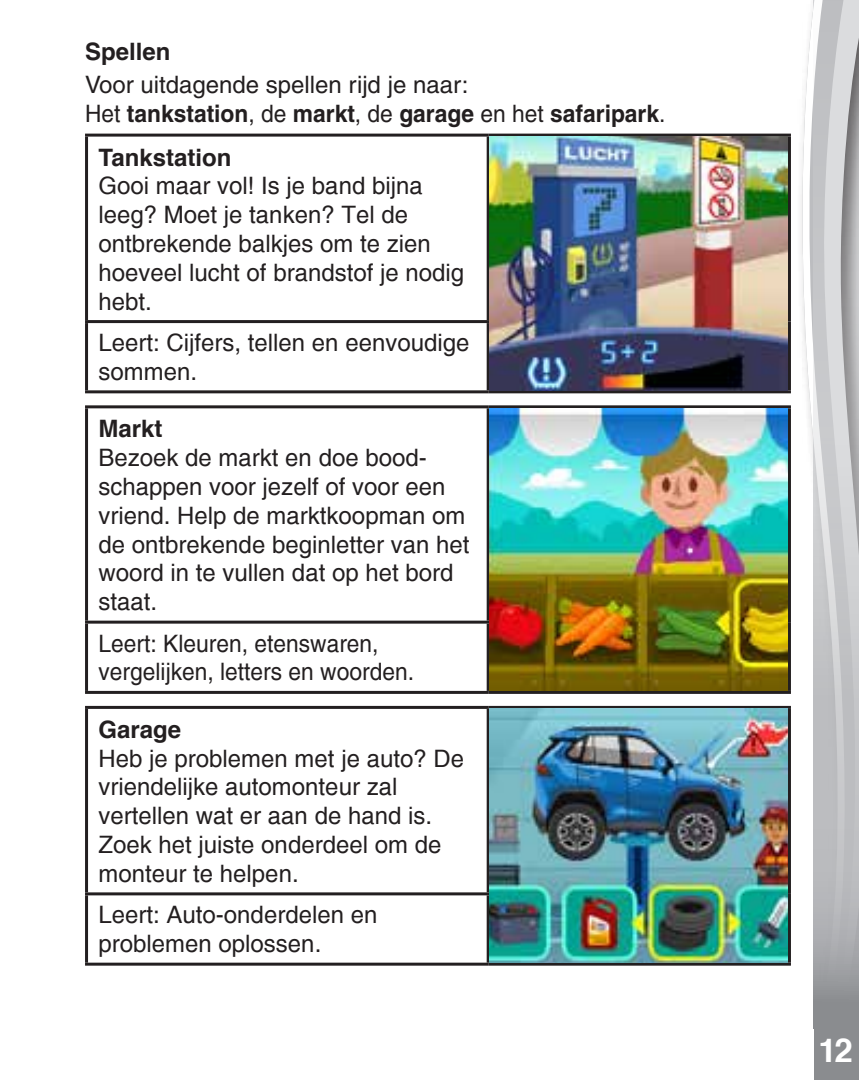
<style>
.page{position:relative;width:859px;height:1080px;background:#fff}
.page>*{position:absolute;margin:0;border:0;box-sizing:border-box;transform-origin:0 0}
.t1{font:700 33px "Helvetica";color:#fff}
.t2{font:24px/28.8px "Helvetica";color:#231f20}
.t3{font:500 24px/28.8px "Helvetica";color:#231f20}
.t4{font:24px/28.8px "Helvetica";color:#231f20;scale:.95 1}
.t5{font:700 24px "Helvetica";color:#231f20}
.t6{font:700 24px "Helvetica";color:#231f20}
.s1{font-weight:400}
.s2{font-weight:700}
</style>
<div class="page">
<svg style="left:802px;top:0;width:12px;height:1029px"></svg>
<svg style="left:814px;top:0;width:45px;height:1080px;background:#bdbec0"></svg>
<hr style="left:85px;top:134px;width:403px;height:3px;background:#231f20">
<hr style="left:85px;top:137px;width:3px;height:183px;background:#231f20">
<hr style="left:488px;top:134px;width:303px;height:3px;background:#231f20">
<hr style="left:487px;top:137px;width:3px;height:183px;background:#231f20">
<hr style="left:788px;top:137px;width:3px;height:185px;background:#231f20">
<hr style="left:85px;top:320px;width:405px;height:3px;background:#231f20">
<hr style="left:85px;top:323px;width:3px;height:67px;background:#231f20">
<hr style="left:487px;top:323px;width:3px;height:67px;background:#231f20">
<hr style="left:788px;top:322px;width:3px;height:68px;background:#231f20">
<hr style="left:85px;top:390px;width:403px;height:3px;background:#231f20">
<hr style="left:488px;top:390px;width:303px;height:3px;background:#231f20">
<img style="left:490px;top:137px;width:298px;height:253px">
<hr style="left:85px;top:405px;width:403px;height:3px;background:#231f20">
<hr style="left:85px;top:408px;width:3px;height:213px;background:#231f20">
<hr style="left:488px;top:405px;width:303px;height:3px;background:#231f20">
<hr style="left:487px;top:408px;width:3px;height:213px;background:#231f20">
<hr style="left:788px;top:408px;width:3px;height:214px;background:#231f20">
<hr style="left:85px;top:621px;width:405px;height:3px;background:#231f20">
<hr style="left:85px;top:624px;width:3px;height:67px;background:#231f20">
<hr style="left:487px;top:624px;width:3px;height:67px;background:#231f20">
<hr style="left:788px;top:622px;width:3px;height:69px;background:#231f20">
<hr style="left:85px;top:691px;width:403px;height:3px;background:#231f20">
<hr style="left:488px;top:691px;width:303px;height:3px;background:#231f20">
<img style="left:490px;top:408px;width:298px;height:283px">
<hr style="left:85px;top:706px;width:403px;height:3px;background:#231f20">
<hr style="left:85px;top:709px;width:3px;height:183px;background:#231f20">
<hr style="left:488px;top:706px;width:303px;height:3px;background:#231f20">
<hr style="left:487px;top:709px;width:3px;height:183px;background:#231f20">
<hr style="left:788px;top:709px;width:3px;height:185px;background:#231f20">
<hr style="left:85px;top:892px;width:405px;height:3px;background:#231f20">
<hr style="left:85px;top:895px;width:3px;height:68px;background:#231f20">
<hr style="left:487px;top:895px;width:3px;height:68px;background:#231f20">
<hr style="left:788px;top:894px;width:3px;height:69px;background:#231f20">
<hr style="left:85px;top:963px;width:403px;height:3px;background:#231f20">
<hr style="left:488px;top:963px;width:303px;height:3px;background:#231f20">
<img style="left:490px;top:709px;width:298px;height:254px">
<p class="t6" style="left:85px;top:37px;width:87px">Spellen</p>
<p class="t3" style="left:85px;top:70px;width:582px">Voor uitdagende spellen rijd je naar:<br><span class="s1">Het</span> <span class="s2">tankstation</span>, de <span class="s2">markt</span>, de <span class="s2">garage</span> en het <span class="s2">safaripark</span>.</p>
<p class="t5" style="left:99px;top:141px;width:134px">Tankstation</p>
<p class="t2" style="left:99px;top:172px;width:367px">Gooi maar vol! Is je band bijna leeg? Moet je tanken? Tel de ontbrekende balkjes om te zien hoeveel lucht of brandstof je nodig hebt.</p>
<p class="t2" style="left:99px;top:328px;width:372px">Leert: Cijfers, tellen en eenvoudige sommen.</p>
<p class="t5" style="left:99px;top:413px;width:66px">Markt</p>
<p class="t2" style="left:99px;top:444px;width:372px">Bezoek de markt en doe bood&shy;schappen voor jezelf of voor een vriend. Help de marktkoopman om de ontbrekende beginletter van het woord in te vullen dat op het bord staat.</p>
<p class="t4" style="left:99px;top:629px;width:334px">Leert: Kleuren, etenswaren, vergelijken, letters en woorden.</p>
<p class="t5" style="left:99px;top:713px;width:84px">Garage</p>
<p class="t2" style="left:99px;top:744px;width:367px">Heb je problemen met je auto? De vriendelijke automonteur zal vertellen wat er aan de hand is.<br>Zoek het juiste onderdeel om de monteur te helpen.</p>
<p class="t2" style="left:99px;top:901px;width:280px">Leert: Auto-onderdelen en problemen oplossen.</p>
<h1 class="t1" style="left:818px;top:1028px;width:36px">12</h1>
</div>
